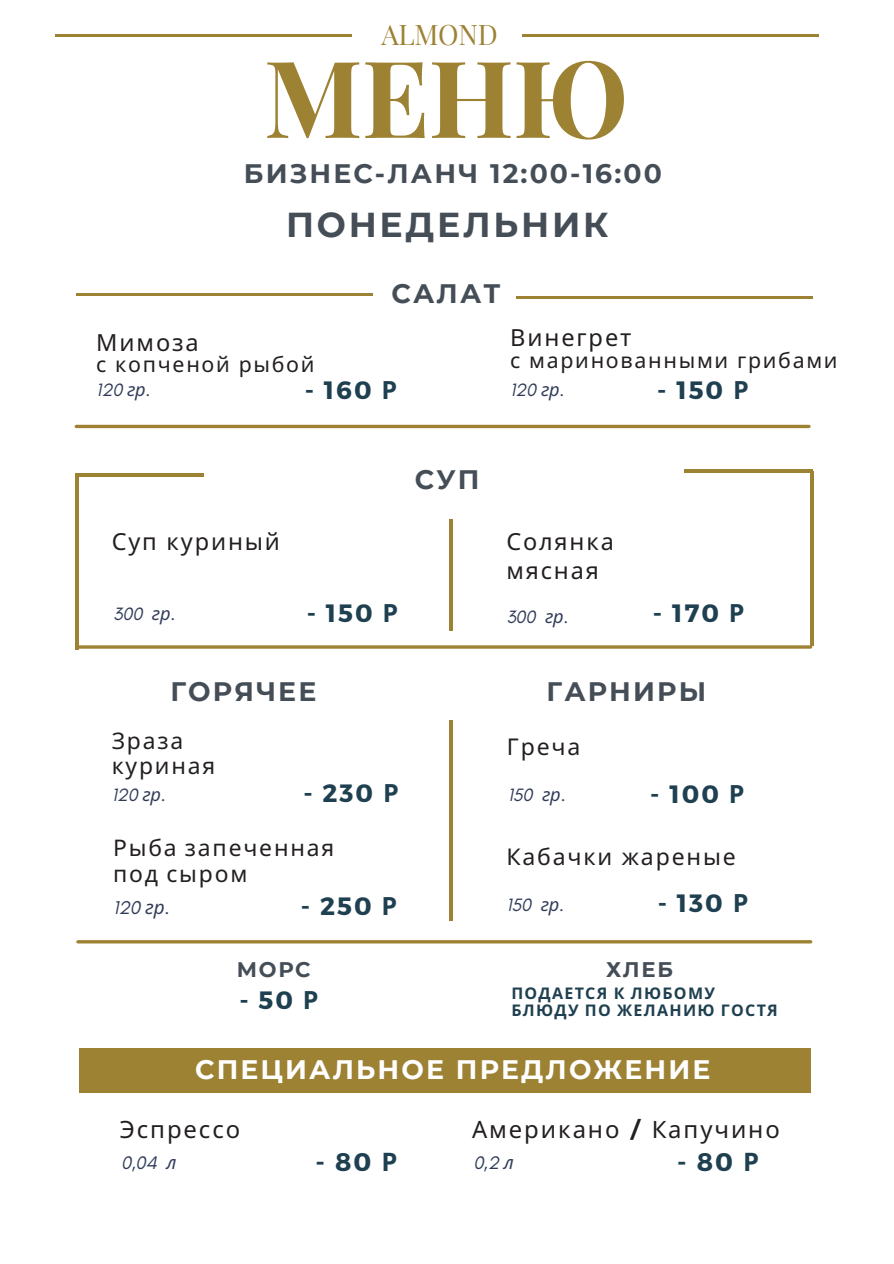
<style>
.page{position:relative;width:894px;height:1264px;background:#fff}
.page>*{position:absolute;margin:0;border:0;box-sizing:border-box;transform-origin:0 0}
.t1{font:700 106.95px "Playfair Display";color:#9d8233}
.t2{font:700 34.5px "Montserrat";letter-spacing:.08em;color:#454e57}
.t3{font:27.6px "Playfair Display";letter-spacing:-.01em;color:#9d8233}
.t4{font:700 26.7px "Montserrat";letter-spacing:.08em;color:#454e57}
.t5{font:700 26.7px "Montserrat";letter-spacing:.08em;color:#fff}
.t6{font:700 25.5px "Montserrat";color:#1f4050}
.t7{font:700 25.05px "Montserrat";letter-spacing:.08em;color:#1f4050}
.t8{font:23.85px "Noto Sans";letter-spacing:.08em;color:#231f1f}
.t9{font:23.55px "Noto Sans";letter-spacing:.08em;color:#231f1f}
.t10{font:23.4px/28.8px "Noto Sans";letter-spacing:.08em;color:#231f1f}
.t11{font:22.95px "Noto Sans";letter-spacing:.08em;color:#231f1f}
.t12{font:22.8px/25.7px "Noto Sans";letter-spacing:.08em;color:#231f1f}
.t13{font:21.3px "Noto Sans";letter-spacing:.08em;color:#231f1f}
.t14{font:700 21.15px "Montserrat";letter-spacing:.08em;color:#454e57}
.t15{font:italic 18.9px "Glacial Indifference";color:#313c59}
.t16{font:italic 18.45px "Glacial Indifference";color:#313c59}
.t17{font:italic 18.15px "Glacial Indifference";letter-spacing:-.01em;color:#313c59}
.t18{font:700 16.05px "Noto Sans";letter-spacing:.08em;color:#1f4050}
.s1{font-family:"Noto Sans"}
.s2{font-family:"Norwester"}
</style>
<div class="page">
<hr style="left:55px;top:34px;width:296px;height:3px;background:#9d8233">
<hr style="left:522px;top:34px;width:296px;height:3px;background:#9d8233">
<hr style="left:76px;top:293px;width:296px;height:3px;background:#9d8233">
<hr style="left:516px;top:296px;width:296px;height:3px;background:#9d8233">
<hr style="left:76px;top:425px;width:732px;height:3px;background:#9d8233">
<hr style="left:78px;top:645px;width:732px;height:3px;background:#9d8233">
<hr style="left:76px;top:475px;width:3px;height:174px;background:#9d8233">
<hr style="left:449px;top:519px;width:3px;height:111px;background:#9d8233">
<hr style="left:76px;top:473px;width:128px;height:3px;background:#9d8233">
<hr style="left:684px;top:470px;width:128px;height:3px;background:#9d8233">
<hr style="left:810px;top:471px;width:3px;height:174px;background:#9d8233">
<hr style="left:449px;top:720px;width:3px;height:200px;background:#9d8233">
<hr style="left:78px;top:940px;width:732px;height:3px;background:#9d8233">
<div style="left:79px;top:1047px;width:731px;height:45px;background:#9d8233"></div>
<h3 class="t3" style="left:381px;top:15px;width:118px">ALMOND</h3>
<h2 class="t1" style="left:263px;top:22px;width:366px">МЕНЮ</h2>
<p class="t4" style="left:244px;top:157px;width:419px">БИЗНЕС-ЛАНЧ 12:00-16:00</p>
<p class="t2" style="left:286px;top:203px;width:324px">ПОНЕДЕЛЬНИК</p>
<h3 class="t4" style="left:391px;top:277px;width:110px">САЛАТ</h3>
<h6 class="t9" style="left:96px;top:325px;width:104px">Мимоза</h6>
<p class="t9" style="left:510px;top:321px;width:123px">Винегрет</p>
<h3 class="t13" style="left:96px;top:349px;width:220px">с копченой рыбой</h3>
<p class="t13" style="left:510px;top:345px;width:329px">с маринованными грибами</p>
<h1 class="t17" style="left:96px;top:379px;width:56px">120 <span class="s1">гр</span>.</h1>
<p class="t7" style="left:304px;top:373px;width:94px">- 160 <span class="s1">Р</span></p>
<p class="t7" style="left:657px;top:373px;width:93px">- 150 <span class="s1">Р</span></p>
<p class="t17" style="left:510px;top:379px;width:56px">120 <span class="s1">гр</span>.</p>
<h6 class="t4" style="left:415px;top:463px;width:66px">СУП</h6>
<p class="t10" style="left:112px;top:527px;width:170px">Суп куриный</p>
<h3 class="t10" style="left:506px;top:527px;width:109px">Солянка мясная</h3>
<h3 class="t17" style="left:113px;top:603px;width:64px">300 <span class="s1">гр</span>.</h3>
<p class="t7" style="left:306px;top:596px;width:93px">- 150 <span class="s1">Р</span></p>
<h3 class="t7" style="left:652px;top:596px;width:93px">- 170 <span class="s1">Р</span></h3>
<p class="t17" style="left:506px;top:606px;width:64px">300 <span class="s1">гр</span>.</p>
<h3 class="t4" style="left:170px;top:675px;width:147px">ГОРЯЧЕЕ</h3>
<h3 class="t12" style="left:112px;top:727px;width:105px">Зраза куриная</h3>
<h4 class="t17" style="left:112px;top:784px;width:56px">120 <span class="s1">гр</span>.</h4>
<p class="t7" style="left:303px;top:776px;width:97px">- 230 <span class="s1">Р</span></p>
<h6 class="t12" style="left:113px;top:834px;width:222px">Рыба запеченная под сыром</h6>
<h6 class="t15" style="left:113px;top:895px;width:58px">120 <span class="s1">гр</span>.</h6>
<h3 class="t7" style="left:301px;top:890px;width:98px">- 250 <span class="s1">Р</span></h3>
<h3 class="t14" style="left:237px;top:956px;width:75px">МОРС</h3>
<h3 class="t7" style="left:239px;top:983px;width:81px">-50<span class="s1">Р</span></h3>
<p class="t4" style="left:546px;top:675px;width:161px">ГАРНИРЫ</p>
<p class="t11" style="left:506px;top:731px;width:75px">Греча</p>
<h3 class="t17" style="left:507px;top:783px;width:59px">150 <span class="s1">гр</span>.</h3>
<h3 class="t7" style="left:650px;top:778px;width:96px">- 100 <span class="s1">Р</span></h3>
<p class="t11" style="left:506px;top:840px;width:231px">Кабачки жареные</p>
<h6 class="t17" style="left:506px;top:893px;width:59px">150 <span class="s1">гр</span>.</h6>
<h5 class="t7" style="left:657px;top:886px;width:92px">- 130 <span class="s1">Р</span></h5>
<p class="t14" style="left:606px;top:956px;width:68px">ХЛЕБ</p>
<p class="t18" style="left:511px;top:981px;width:205px">ПОДАЕТСЯ К ЛЮБОМУ</p>
<h5 class="t18" style="left:511px;top:998px;width:268px">БЛЮДУ ПО ЖЕЛАНИЮ ГОСТЯ</h5>
<p class="t5" style="left:195px;top:1053px;width:516px">СПЕЦИАЛЬНОЕ ПРЕДЛОЖЕНИЕ</p>
<p class="t8" style="left:472px;top:1112px;width:309px">Американо <span class="s2">/</span> Капучино</p>
<p class="t16" style="left:473px;top:1150px;width:42px">0,2 <span class="s1">л</span></p>
<p class="t8" style="left:120px;top:1112px;width:122px">Эспрессо</p>
<p class="t16" style="left:121px;top:1150px;width:57px">0,04 <span class="s1">л</span></p>
<h3 class="t6" style="left:677px;top:1145px;width:83px">-80<span class="s1">Р</span></h3>
<p class="t6" style="left:315px;top:1145px;width:83px">-80<span class="s1">Р</span></p>
</div>
